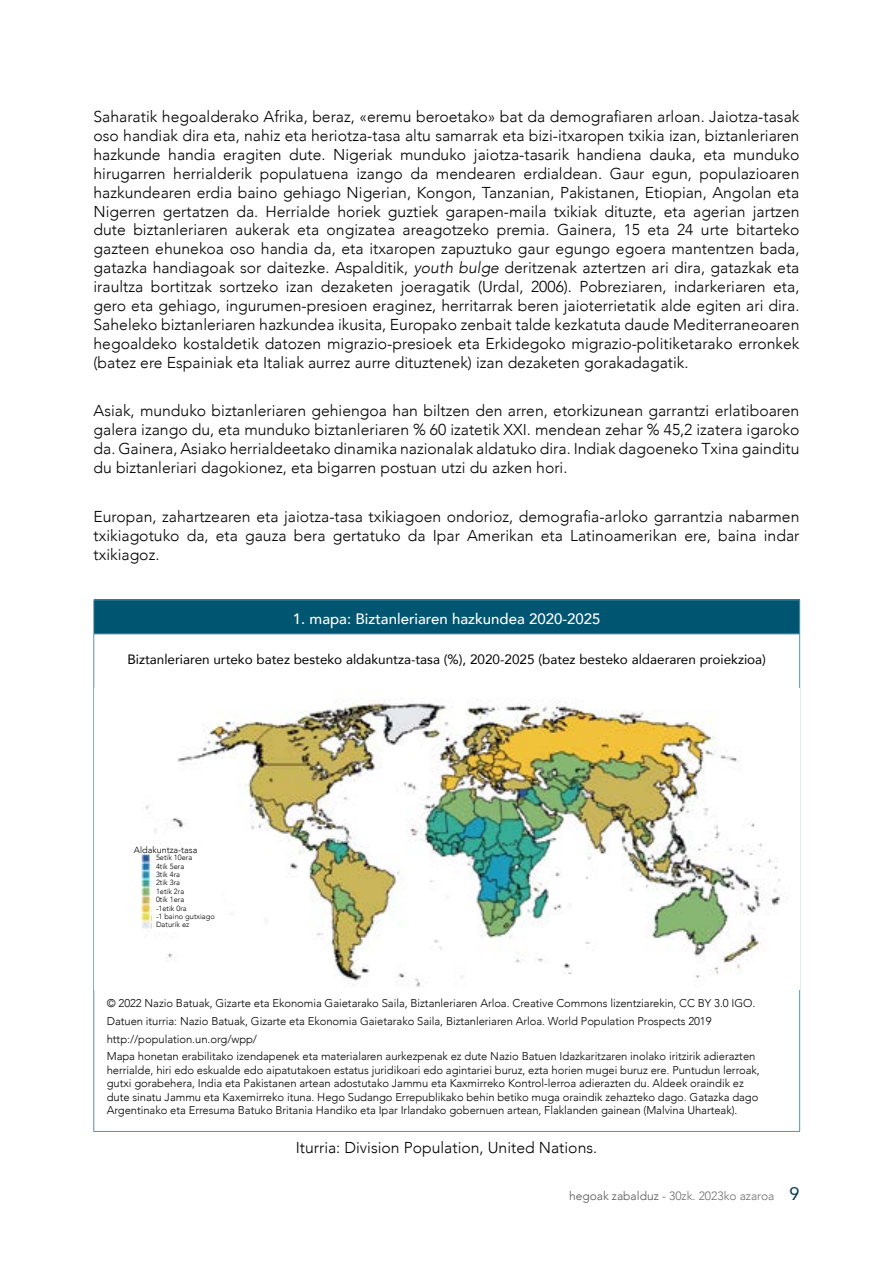
<style>
.page{position:relative;width:893px;height:1263px;background:#fff}
.page>*{position:absolute;margin:0;border:0;box-sizing:border-box;transform-origin:0 0}
.t1{font:300 15.75px/18.9px "Avenir";color:#000;text-align:justify}
.t2{font:500 15px "Avenir";color:#fff}
.t3{font:13.5px "Avenir";color:#000}
.t4{font:300 12px "Avenir";color:#706f6f}
.t5{font:300 11.25px/17.7px "Avenir";letter-spacing:-.005em;color:#000}
.t6{font:300 9px "Avenir";color:#000}
.t7{font:300 7.5px/8.4px "Avenir";color:#000}
.s1{font-style:italic}
.s2{color:#575756}
.s3{font-weight:400;font-size:18px;color:#00344b}
</style>
<div class="page">
<div style="left:94px;top:600px;width:706px;height:34px;background:#005671"></div>
<hr style="left:94px;top:600px;width:706px;height:1px;background:#5c91a9">
<hr style="left:94px;top:600px;width:1px;height:34px;background:#5c91a9">
<hr style="left:799px;top:600px;width:1px;height:34px;background:#5c91a9">
<hr style="left:94px;top:634px;width:1px;height:497px;background:#5c91a9">
<hr style="left:799px;top:634px;width:1px;height:497px;background:#5c91a9">
<hr style="left:94px;top:634px;width:706px;height:1px;background:#5c91a9">
<hr style="left:94px;top:1131px;width:706px;height:1px;background:#5c91a9">
<img style="left:94px;top:688px;width:687px;height:301px">
<div style="left:152px;top:848px;width:70px;height:84px;background:#fff"></div>
<div style="left:134px;top:844px;width:67px;height:9px;background:#fff"></div>
<p class="t1" style="left:94px;top:107px;width:707px">Saharatik hegoalderako Afrika, beraz, «eremu beroetako» bat da demografiaren arloan. Jaiotza-tasak oso handiak dira eta, nahiz eta heriotza-tasa altu samarrak eta bizi-itxaropen txikia izan, biztanleriaren hazkunde handia eragiten dute. Nigeriak munduko jaiotza-tasarik handiena dauka, eta munduko hirugarren herrialderik populatuena izango da mendearen erdialdean. Gaur egun, populazioaren hazkundearen erdia baino gehiago Nigerian, Kongon, Tanzanian, Pakistanen, Etiopian, Angolan eta Nigerren gertatzen da. Herrialde horiek guztiek garapen-maila txikiak dituzte, eta agerian jartzen dute biztanleriaren aukerak eta ongizatea areagotzeko premia. Gainera, 15 eta 24 urte bitarteko gazteen ehunekoa oso handia da, eta itxaropen zapuztuko gaur egungo egoera mantentzen bada, gatazka handiagoak sor daitezke. Aspalditik, <span class="s1">youth bulge</span> deritzenak aztertzen ari dira, gatazkak eta iraultza bortitzak sortzeko izan dezaketen joeragatik (Urdal, 2006). Pobreziaren, indarkeriaren eta, gero eta gehiago, ingurumen-presioen eraginez, herritarrak beren jaioterrietatik alde egiten ari dira.<br>Saheleko biztanleriaren hazkundea ikusita, Europako zenbait talde kezkatuta daude Mediterraneoaren hegoaldeko kostaldetik datozen migrazio-presioek eta Erkidegoko migrazio-politiketarako erronkek (batez ere Espainiak eta Italiak aurrez aurre dituztenek) izan dezaketen gorakadagatik.</p>
<p class="t1" style="left:94px;top:402px;width:707px">Asiak, munduko biztanleriaren gehiengoa han biltzen den arren, etorkizunean garrantzi erlatiboaren galera izango du, eta munduko biztanleriaren % 60 izatetik XXI. mendean zehar % 45,2 izatera igaroko da. Gainera, Asiako herrialdeetako dinamika nazionalak aldatuko dira. Indiak dagoeneko Txina gainditu du biztanleriari dagokionez, eta bigarren postuan utzi du azken hori.</p>
<p class="t1" style="left:94px;top:507px;width:707px">Europan, zahartzearen eta jaiotza-tasa txikiagoen ondorioz, demografia-arloko garrantzia nabarmen txikiagotuko da, eta gauza bera gertatuko da Ipar Amerikan eta Latinoamerikan ere, baina indar txikiagoz.</p>
<p class="t2" style="left:293px;top:606px;width:309px">1. mapa: Biztanleriaren hazkundea 2020-2025</p>
<p class="t3" style="left:127px;top:649px;width:640px">Biztanleriaren urteko batez besteko aldakuntza-tasa (%), 2020-2025 (batez besteko aldaeraren proiekzioa)</p>
<p class="t6" style="left:134px;top:844px;width:65px">Aldakuntza-tasa</p>
<p class="t7" style="left:156px;top:853px;width:60px">5etik 10era<br>4tik 5era<br>3tik 4ra<br>2tik 3ra<br>1etik 2ra<br>0tik 1era<br>-1etik 0ra<br>-1 baino gutxiago<br>Daturik ez</p>
<p class="t5" style="left:107px;top:994px;width:650px">© 2022 Nazio Batuak, Gizarte eta Ekonomia Gaietarako Saila, Biztanleriaren Arloa. Creative Commons lizentziarekin, CC BY 3.0 IGO.<br>Datuen iturria: Nazio Batuak, Gizarte eta Ekonomia Gaietarako Saila, Biztanleriaren Arloa. World Population Prospects 2019 http://population.un.org/wpp/<br>Mapa honetan erabilitako izendapenek eta materialaren aurkezpenak ez dute Nazio Batuen Idazkaritzaren inolako iritzirik adierazten</p>
<p class="t5" style="left:107px;top:1063px;width:655px;line-height:13.5px">herrialde, hiri edo eskualde edo aipatutakoen estatus juridikoari edo agintariei buruz, ezta horien mugei buruz ere. Puntudun lerroak, gutxi gorabehera, India eta Pakistanen artean adostutako Jammu eta Kaxmirreko Kontrol-lerroa adierazten du. Aldeek oraindik ez dute sinatu Jammu eta Kaxemirreko ituna. Hego Sudango Errepublikako behin betiko muga oraindik zehazteko dago. Gatazka dago Argentinako eta Erresuma Batuko Britania Handiko eta Ipar Irlandako gobernuen artean, Flaklanden gainean (Malvina Uharteak).</p>
<p class="t1" style="left:296px;top:1138px;width:303px">Iturria: Division Population, United Nations.</p>
<p class="t4" style="left:569px;top:1189px;width:232px"><span class="s2">hegoak zabalduz</span> - 30zk. 2023ko azaroa <span class="s3">9</span></p>
</div>
